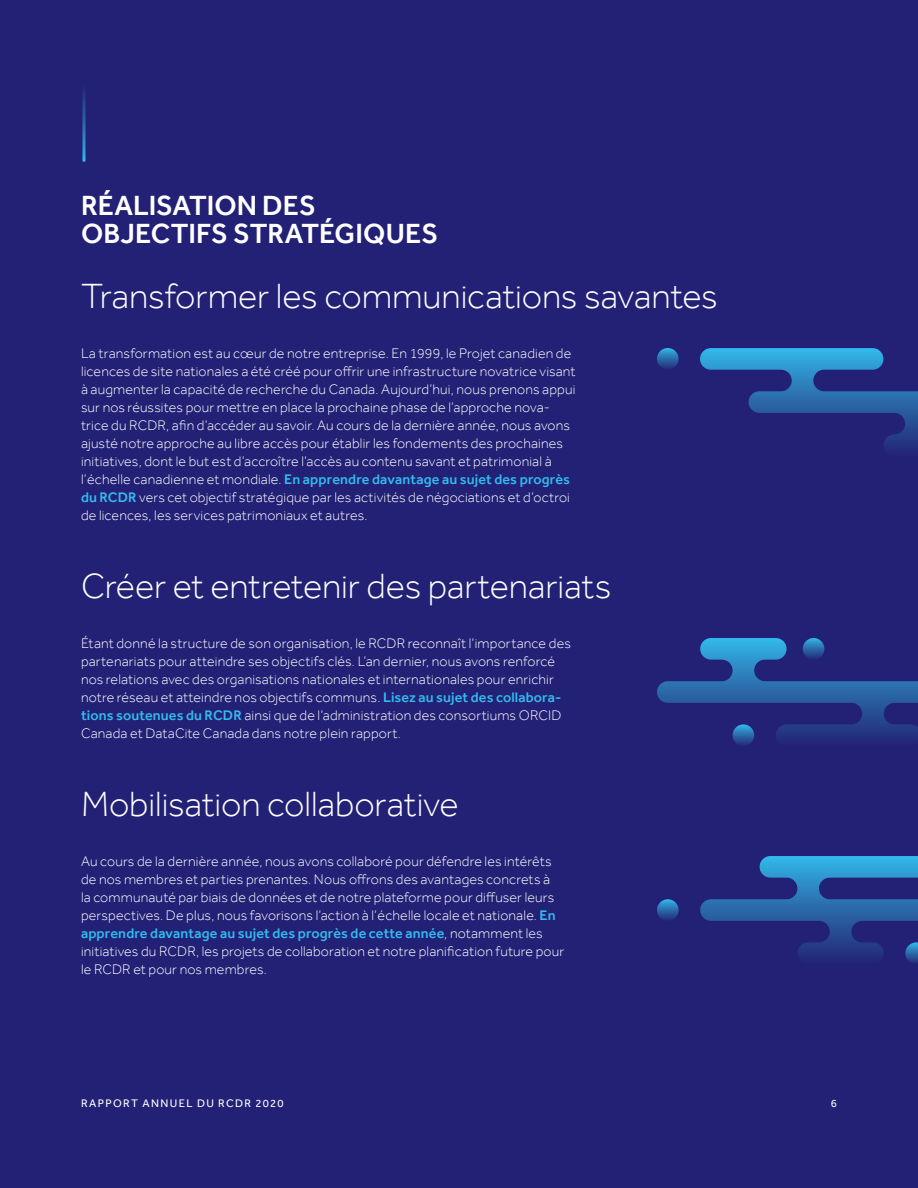
<style>
.page{position:relative;width:918px;height:1188px;background:#232176}
.page>*{position:absolute;margin:0;border:0;box-sizing:border-box;transform-origin:0 0}
.t1{font:300 36px "Effra";letter-spacing:-.005em;color:#fff}
.t2{font:500 28.5px/28.5px "Effra";letter-spacing:.005em;color:#fff}
.t3{font:300 14.25px/18px "Effra";letter-spacing:.01em;color:#fff}
.t4{font:11.25px "Effra";letter-spacing:.12em;color:#fff}
.s1{font-weight:500;color:#32bbed}
</style>
<div class="page">
<svg style="left:82px;top:89px;width:4px;height:71px"></svg>
<svg style="left:657px;top:348px;width:22px;height:22px"></svg>
<svg style="left:700px;top:348px;width:218px;height:101px"></svg>
<svg style="left:657px;top:638px;width:261px;height:105px"></svg>
<svg style="left:733px;top:724px;width:21px;height:22px"></svg>
<div style="left:803px;top:638px;width:21px;height:22px;background:linear-gradient(to bottom,#32b2e3,#242b78);border-radius:11px"></div>
<svg style="left:657px;top:899px;width:22px;height:22px"></svg>
<svg style="left:700px;top:856px;width:218px;height:107px"></svg>
<h2 class="t2" style="left:81px;top:190px;width:359px">RÉALISATION DES<br>OBJECTIFS STRATÉGIQUES</h2>
<h1 class="t1" style="left:81px;top:274px;width:638px">Transformer les communications savantes</h1>
<p class="t3" style="left:81px;top:344px;width:496px">La transformation est au cœur de notre entreprise. En 1999, le Projet canadien de licences de site nationales a été créé pour offrir une infrastructure novatrice visant à augmenter la capacité de recherche du Canada. Aujourd’hui, nous prenons appui sur nos réussites pour mettre en place la prochaine phase de l’approche nova&shy;trice du RCDR, afin d’accéder au savoir. Au cours de la dernière année, nous avons ajusté notre approche au libre accès pour établir les fondements des prochaines initiatives, dont le but est d’accroître l’accès au contenu savant et patrimonial à l’échelle canadienne et mondiale. <span class="s1">En apprendre davantage au sujet des progrès du RCDR</span> vers cet objectif stratégique par les activités de négociations et d’octroi de licences, les services patrimoniaux et autres.</p>
<h1 class="t1" style="left:81px;top:564px;width:532px">Créer et entretenir des partenariats</h1>
<p class="t3" style="left:81px;top:634px;width:491px">Étant donné la structure de son organisation, le RCDR reconnaît l’importance des partenariats pour atteindre ses objectifs clés. L’an dernier, nous avons renforcé nos relations avec des organisations nationales et internationales pour enrichir notre réseau et atteindre nos objectifs communs. <span class="s1">Lisez au sujet des collabora&shy;tions soutenues du RCDR</span> ainsi que de l’administration des consortiums ORCID Canada et DataCite Canada dans notre plein rapport.</p>
<h1 class="t1" style="left:81px;top:782px;width:379px">Mobilisation collaborative</h1>
<p class="t3" style="left:81px;top:852px;width:485px">Au cours de la dernière année, nous avons collaboré pour défendre les intérêts de nos membres et parties prenantes. Nous offrons des avantages concrets à<br>la communauté par biais de données et de notre plateforme pour diffuser leurs perspectives. De plus, nous favorisons l’action à l’échelle locale et nationale. <span class="s1">En apprendre davantage au sujet des progrès de cette année</span>, notamment les initiatives du RCDR, les projets de collaboration et notre planification future pour le RCDR et pour nos membres.</p>
<p class="t4" style="left:81px;top:1097px;width:204px">RAPPORT ANNUEL DU RCDR 2020</p>
<p class="t4" style="left:831px;top:1097px;width:8px">6</p>
</div>
